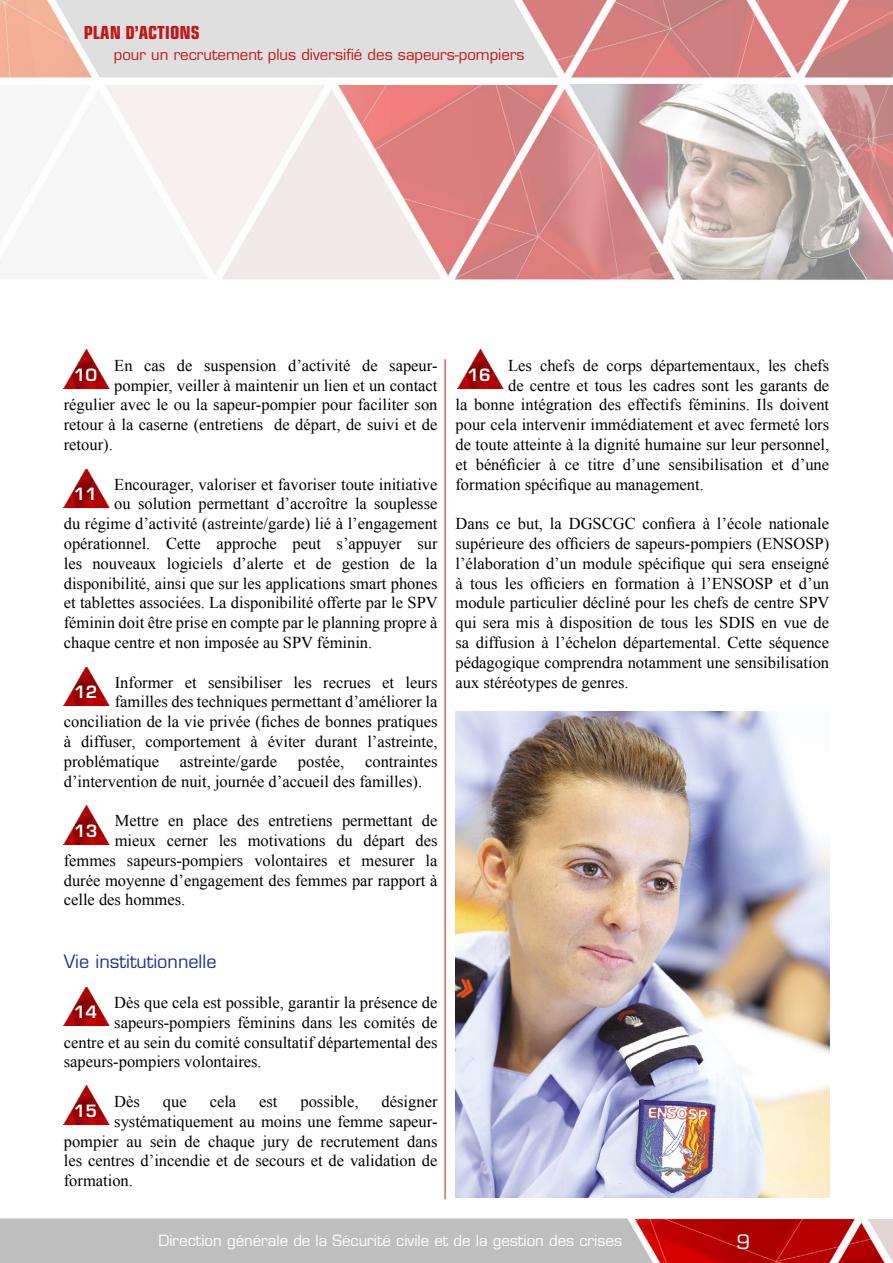
<style>
.page{position:relative;width:893px;height:1263px;background:#fff}
.page>*{position:absolute;margin:0;border:0;box-sizing:border-box;transform-origin:0 0}
.t1{font:19.5px "Eurostile";color:#fff}
.t2{font:18px "Eurostile";color:#233986}
.t3{font:700 condensed 18px "Eurostile";color:#c11718}
.t4{font:16.5px/19.8px "Times New Roman";color:#000}
.t5{font:600 16.5px "Eurostile";color:#fff}
.t6{font:15px "Eurostile";color:#fff}
.t7{font:15px "Eurostile";color:#c11718}
</style>
<div class="page">
<img style="left:0;top:0;width:893px;height:1263px">
<hr style="left:445px;top:359px;width:1px;height:840px;background:#c11718">
<img style="left:63px;top:350px;width:46px;height:39px">
<img style="left:63px;top:469px;width:46px;height:39px">
<img style="left:64px;top:667px;width:46px;height:39px">
<img style="left:64px;top:805px;width:46px;height:39px">
<img style="left:63px;top:987px;width:46px;height:39px">
<img style="left:63px;top:1085px;width:46px;height:39px">
<img style="left:457px;top:350px;width:46px;height:39px">
<img style="left:455px;top:711px;width:374px;height:486px">
<p class="t3" style="left:84px;top:21px;width:117px">PLAN D’ACTIONS</p>
<p class="t7" style="left:114px;top:45px;width:412px">pour un recrutement plus diversifié des sapeurs-pompiers</p>
<p class="t4" style="left:114px;top:355px;width:325px">En cas de suspension d’activité de sapeur-</p>
<p class="t4" style="left:114px;top:375px;width:325px">pompier, veiller à maintenir un lien et un contact</p>
<p class="t4" style="left:64px;top:395px;width:375px">régulier avec le ou la sapeur-pompier pour faciliter son</p>
<p class="t4" style="left:64px;top:414px;width:375px">retour à la caserne (entretiens de départ, de suivi et de</p>
<p class="t4" style="left:64px;top:434px;width:51px">retour).</p>
<p class="t4" style="left:114px;top:474px;width:325px">Encourager, valoriser et favoriser toute initiative</p>
<p class="t4" style="left:114px;top:494px;width:325px">ou solution permettant d’accroître la souplesse</p>
<p class="t4" style="left:64px;top:513px;width:375px">du régime d’activité (astreinte/garde) lié à l’engagement</p>
<p class="t4" style="left:64px;top:533px;width:375px">opérationnel. Cette approche peut s’appuyer sur</p>
<p class="t4" style="left:64px;top:553px;width:375px">les nouveaux logiciels d’alerte et de gestion de la</p>
<p class="t4" style="left:64px;top:573px;width:375px">disponibilité, ainsi que sur les applications smart phones</p>
<p class="t4" style="left:64px;top:593px;width:375px">et tablettes associées. La disponibilité offerte par le SPV</p>
<p class="t4" style="left:64px;top:612px;width:375px">féminin doit être prise en compte par le planning propre à</p>
<p class="t4" style="left:64px;top:632px;width:310px">chaque centre et non imposée au SPV féminin.</p>
<p class="t4" style="left:115px;top:672px;width:324px">Informer et sensibiliser les recrues et leurs</p>
<p class="t4" style="left:115px;top:692px;width:324px">familles des techniques permettant d’améliorer la</p>
<p class="t4" style="left:64px;top:711px;width:375px">conciliation de la vie privée (fiches de bonnes pratiques</p>
<p class="t4" style="left:64px;top:731px;width:375px">à diffuser, comportement à éviter durant l’astreinte,</p>
<p class="t4" style="left:64px;top:751px;width:97px">problématique</p>
<p class="t4" style="left:180px;top:751px;width:99px">astreinte/garde</p>
<p class="t4" style="left:298px;top:751px;width:48px">postée,</p>
<p class="t5" style="left:74px;top:365px;width:25px">10</p>
<p class="t5" style="left:74px;top:484px;width:25px">11</p>
<p class="t5" style="left:74px;top:682px;width:25px">12</p>
<p class="t4" style="left:64px;top:751px;width:375px;text-indent:301px">contraintes d’intervention de nuit, journée d’accueil des familles).</p>
<p class="t4" style="left:115px;top:810px;width:324px">Mettre en place des entretiens permettant de</p>
<p class="t4" style="left:115px;top:830px;width:324px">mieux cerner les motivations du départ des</p>
<p class="t4" style="left:64px;top:850px;width:375px">femmes sapeurs-pompiers volontaires et mesurer la</p>
<p class="t4" style="left:64px;top:870px;width:375px">durée moyenne d’engagement des femmes par rapport à</p>
<p class="t4" style="left:64px;top:890px;width:123px">celle des hommes.</p>
<p class="t5" style="left:74px;top:820px;width:25px">13</p>
<p class="t4" style="left:508px;top:355px;width:323px">Les chefs de corps départementaux, les chefs</p>
<p class="t4" style="left:508px;top:375px;width:323px">de centre et tous les cadres sont les garants de</p>
<p class="t4" style="left:455px;top:395px;width:375px">la bonne intégration des effectifs féminins. Ils doivent</p>
<p class="t4" style="left:455px;top:414px;width:375px">pour cela intervenir immédiatement et avec fermeté lors</p>
<p class="t4" style="left:455px;top:434px;width:375px">de toute atteinte à la dignité humaine sur leur personnel,</p>
<p class="t4" style="left:455px;top:454px;width:375px">et bénéficier à ce titre d’une sensibilisation et d’une</p>
<p class="t4" style="left:455px;top:474px;width:250px">formation spécifique au management.</p>
<p class="t4" style="left:455px;top:513px;width:375px;text-align:justify">Dans ce but, la DGSCGC confiera à l’école nationale supérieure des officiers de sapeurs-pompiers (ENSOSP) l’élaboration d’un module spécifique qui sera enseigné à tous les officiers en formation à l’ENSOSP et d’un module particulier décliné pour les chefs de centre SPV qui sera mis à disposition de tous les SDIS en vue de sa diffusion à l’échelon départemental. Cette séquence pédagogique comprendra notamment une sensibilisation aux stéréotypes de genres.</p>
<p class="t5" style="left:468px;top:365px;width:25px">16</p>
<p class="t2" style="left:64px;top:951px;width:154px">Vie institutionnelle</p>
<p class="t4" style="left:114px;top:992px;width:325px">Dès que cela est possible, garantir la présence de</p>
<p class="t4" style="left:114px;top:1012px;width:325px">sapeurs-pompiers féminins dans les comités de</p>
<p class="t4" style="left:64px;top:1032px;width:375px">centre et au sein du comité consultatif départemental des</p>
<p class="t4" style="left:64px;top:1052px;width:199px">sapeurs-pompiers volontaires.</p>
<p class="t4" style="left:114px;top:1091px;width:27px">Dès</p>
<p class="t4" style="left:163px;top:1091px;width:25px">que</p>
<p class="t4" style="left:210px;top:1091px;width:28px">cela</p>
<p class="t4" style="left:259px;top:1091px;width:20px">est</p>
<p class="t4" style="left:300px;top:1091px;width:60px">possible,</p>
<p class="t4" style="left:382px;top:1091px;width:57px">désigner</p>
<p class="t4" style="left:114px;top:1111px;width:325px">systématiquement au moins une femme sapeur-</p>
<p class="t4" style="left:64px;top:1131px;width:375px">pompier au sein de chaque jury de recrutement dans</p>
<p class="t4" style="left:64px;top:1151px;width:375px">les centres d’incendie et de secours et de validation de</p>
<p class="t4" style="left:64px;top:1170px;width:71px">formation.</p>
<p class="t5" style="left:74px;top:1002px;width:25px">14</p>
<p class="t5" style="left:74px;top:1100px;width:25px">15</p>
<p class="t6" style="left:158px;top:1231px;width:465px">Direction générale de la Sécurité civile et de la gestion des crises</p>
<p class="t1" style="left:736px;top:1229px;width:15px">9</p>
</div>
